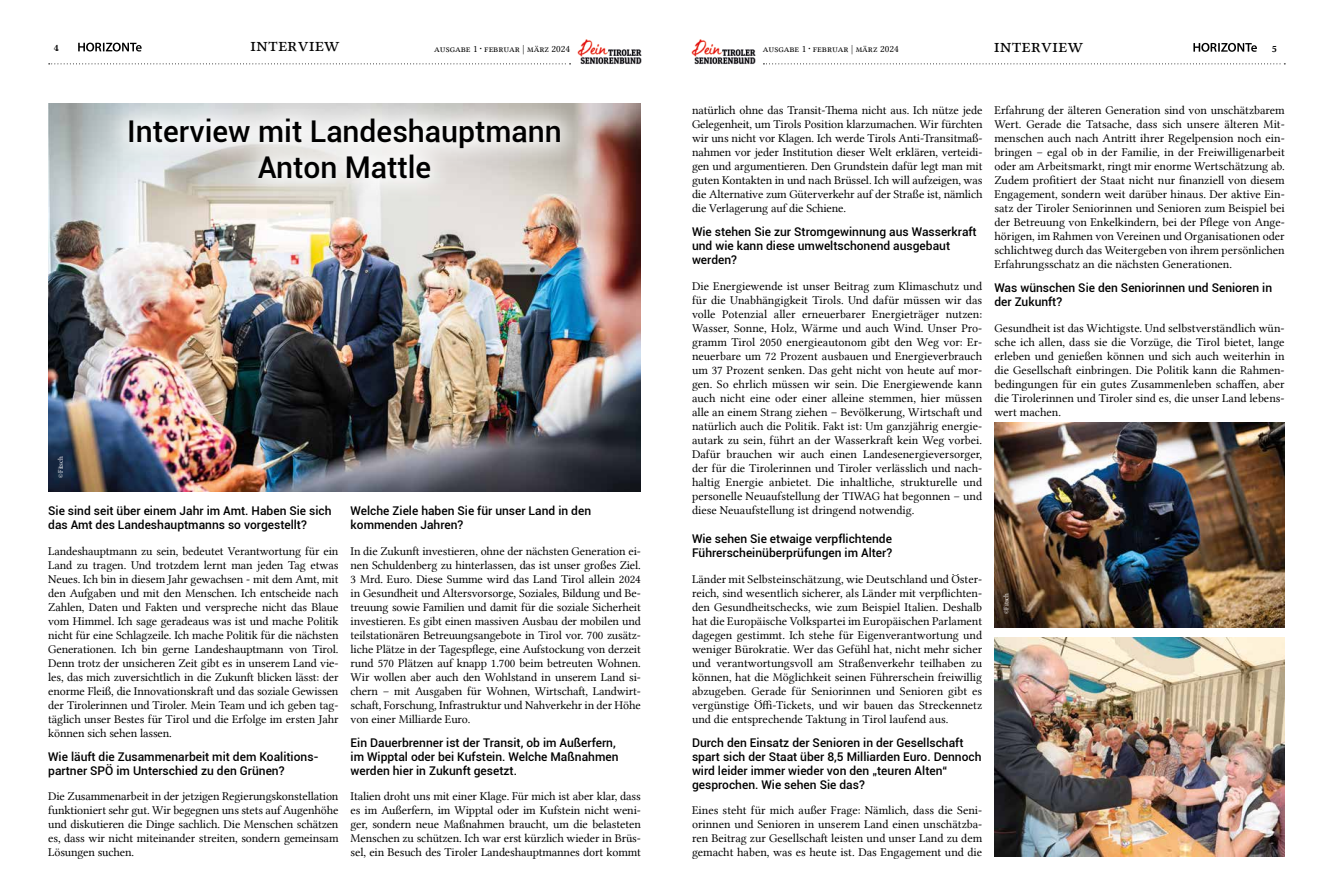
<style>
.page{position:relative;width:1333px;height:893px;background:#fff}
.page>*{position:absolute;margin:0;border:0;box-sizing:border-box;transform-origin:0 0}
.t1{font:500 30px/36px "Roboto";color:#000;text-align:center}
.t2{font:20px "Lin Libertine Capitals";color:#000}
.t3{font:12px/14px "Lin Libertine";letter-spacing:-.01em;color:#000;text-align:justify}
.t4{font:500 12px/14px "Roboto";color:#000}
.t5{font:10px "Lin Libertine Capitals";color:#000}
.t6{font:10px "Lin Libertine Capitals B";color:#000}
.t7{font:7px "Lin Libertine";letter-spacing:-.01em;color:#fff}
.s1{font-family:"American Typewriter"}
</style>
<div class="page">
<img style="left:48px;top:104px;width:593px;height:388px">
<img style="left:994px;top:422px;width:290px;height:206px">
<img style="left:994px;top:638px;width:290px;height:218px">
<svg style="left:78px;top:43px;width:64px;height:9px"></svg>
<svg style="left:1193px;top:43px;width:63px;height:9px"></svg>
<img style="left:577px;top:40px;width:65px;height:25px">
<img style="left:691px;top:40px;width:65px;height:25px">
<svg style="left:49px;top:63px;width:521px;height:1px"></svg>
<svg style="left:763px;top:63px;width:522px;height:1px"></svg>
<svg style="left:104px;top:103px;width:481px;height:101px"></svg>
<h2 class="t2" style="left:250px;top:34px;width:91px">interview</h2>
<h2 class="t2" style="left:993px;top:34px;width:91px">interview</h2>
<p class="t6" style="left:54px;top:41px;width:7px">4</p>
<p class="t5" style="left:434px;top:43px;width:137px">ausgabe 1 <span class="s1">·</span> februar | märz 2024</p>
<p class="t5" style="left:763px;top:43px;width:137px">ausgabe 1 <span class="s1">·</span> februar | märz 2024</p>
<p class="t6" style="left:1271px;top:42px;width:7px">5</p>
<h1 class="t1" style="left:127px;top:112px;width:436px">Interview mit Landeshauptmann<br>Anton Mattle</h1>
<p class="t7" style="left:57px;top:478px;width:23px;rotate:-90deg">©Fitsch</p>
<p class="t4" style="left:48px;top:504px;width:285px">Sie sind seit über einem Jahr im Amt. Haben Sie sich das Amt des Landeshauptmanns so vorgestellt?</p>
<p class="t4" style="left:350px;top:504px;width:242px">Welche Ziele haben Sie für unser Land in den kommenden Jahren?</p>
<p class="t3" style="left:48px;top:544px;width:292px">Landeshauptmann zu sein, bedeutet Verantwortung für ein Land zu tragen. Und trotzdem lernt man jeden Tag etwas Neues. Ich bin in diesem Jahr gewachsen - mit dem Amt, mit den Aufgaben und mit den Menschen. Ich entscheide nach Zahlen, Daten und Fakten und verspreche nicht das Blaue vom Himmel. Ich sage geradeaus was ist und mache Politik nicht für eine Schlagzeile. Ich mache Politik für die nächsten Generationen. Ich bin gerne Landeshauptmann von Tirol.<br>Denn trotz der unsicheren Zeit gibt es in unserem Land vie&shy;les, das mich zuversichtlich in die Zukunft blicken lässt: der enorme Fleiß, die Innovationskraft und das soziale Gewissen der Tirolerinnen und Tiroler. Mein Team und ich geben tag&shy;täglich unser Bestes für Tirol und die Erfolge im ersten Jahr können sich sehen lassen.</p>
<p class="t3" style="left:350px;top:544px;width:292px">In die Zukunft investieren, ohne der nächsten Generation ei&shy;nen Schuldenberg zu hinterlassen, das ist unser großes Ziel.<br>3 Mrd. Euro. Diese Summe wird das Land Tirol allein 2024 in Gesundheit und Altersvorsorge, Soziales, Bildung und Be&shy;treuung sowie Familien und damit für die soziale Sicherheit investieren. Es gibt einen massiven Ausbau der mobilen und teilstationären Betreuungsangebote in Tirol vor. 700 zusätz&shy;liche Plätze in der Tagespflege, eine Aufstockung von derzeit rund 570 Plätzen auf knapp 1.700 beim betreuten Wohnen.<br>Wir wollen aber auch den Wohlstand in unserem Land si&shy;chern – mit Ausgaben für Wohnen, Wirtschaft, Landwirt&shy;schaft, Forschung, Infrastruktur und Nahverkehr in der Höhe von einer Milliarde Euro.</p>
<p class="t4" style="left:350px;top:735px;width:269px">Ein Dauerbrenner ist der Transit, ob im Außerfern, im Wipptal oder bei Kufstein. Welche Maßnahmen werden hier in Zukunft gesetzt.</p>
<p class="t4" style="left:48px;top:749px;width:272px">Wie läuft die Zusammenarbeit mit dem Koalitions&shy;partner SPÖ im Unterschied zu den Grünen?</p>
<p class="t3" style="left:48px;top:789px;width:292px">Die Zusammenarbeit in der jetzigen Regierungskonstellation funktioniert sehr gut. Wir begegnen uns stets auf Augenhöhe und diskutieren die Dinge sachlich. Die Menschen schätzen es, dass wir nicht miteinander streiten, sondern gemeinsam Lösungen suchen.</p>
<p class="t3" style="left:350px;top:789px;width:292px">Italien droht uns mit einer Klage. Für mich ist aber klar, dass es im Außerfern, im Wipptal oder im Kufstein nicht weni&shy;ger, sondern neue Maßnahmen braucht, um die belasteten Menschen zu schützen. Ich war erst kürzlich wieder in Brüs&shy;sel, ein Besuch des Tiroler Landeshauptmannes dort kommt</p>
<p class="t3" style="left:692px;top:103px;width:292px">natürlich ohne das Transit-Thema nicht aus. Ich nütze jede Gelegenheit, um Tirols Position klarzumachen. Wir fürchten wir uns nicht vor Klagen. Ich werde Tirols Anti-Transitmaß&shy;nahmen vor jeder Institution dieser Welt erklären, verteidi&shy;gen und argumentieren. Den Grundstein dafür legt man mit guten Kontakten in und nach Brüssel. Ich will aufzeigen, was die Alternative zum Güterverkehr auf der Straße ist, nämlich die Verlagerung auf die Schiene.</p>
<p class="t3" style="left:994px;top:103px;width:292px">Erfahrung der älteren Generation sind von unschätzbarem Wert. Gerade die Tatsache, dass sich unsere älteren Mit&shy;menschen auch nach Antritt ihrer Regelpension noch ein&shy;bringen – egal ob in der Familie, in der Freiwilligenarbeit oder am Arbeitsmarkt, ringt mir enorme Wertschätzung ab.<br>Zudem profitiert der Staat nicht nur finanziell von diesem Engagement, sondern weit darüber hinaus. Der aktive Ein&shy;satz der Tiroler Seniorinnen und Senioren zum Beispiel bei der Betreuung von Enkelkindern, bei der Pflege von Ange&shy;hörigen, im Rahmen von Vereinen und Organisationen oder schlichtweg durch das Weitergeben von ihrem persönlichen Erfahrungsschatz an die nächsten Generationen.</p>
<p class="t4" style="left:692px;top:224px;width:286px">Wie stehen Sie zur Stromgewinnung aus Wasserkraft und wie kann diese umweltschonend ausgebaut werden?</p>
<p class="t3" style="left:692px;top:279px;width:292px">Die Energiewende ist unser Beitrag zum Klimaschutz und für die Unabhängigkeit Tirols. Und dafür müssen wir das volle Potenzial aller erneuerbarer Energieträger nutzen:<br>Wasser, Sonne, Holz, Wärme und auch Wind. Unser Pro&shy;gramm Tirol 2050 energieautonom gibt den Weg vor: Er&shy;neuerbare um 72 Prozent ausbauen und Energieverbrauch um 37 Prozent senken. Das geht nicht von heute auf mor&shy;gen. So ehrlich müssen wir sein. Die Energiewende kann auch nicht eine oder einer alleine stemmen, hier müssen alle an einem Strang ziehen – Bevölkerung, Wirtschaft und natürlich auch die Politik. Fakt ist: Um ganzjährig energie&shy;autark zu sein, führt an der Wasserkraft kein Weg vorbei.<br>Dafür brauchen wir auch einen Landesenergieversorger, der für die Tirolerinnen und Tiroler verlässlich und nach&shy;haltig Energie anbietet. Die inhaltliche, strukturelle und personelle Neuaufstellung der TIWAG hat begonnen – und diese Neuaufstellung ist dringend notwendig.</p>
<p class="t4" style="left:692px;top:532px;width:202px">Wie sehen Sie etwaige verpflichtende<br>Führerscheinüberprüfungen im Alter?</p>
<p class="t3" style="left:692px;top:572px;width:292px">Länder mit Selbsteinschätzung, wie Deutschland und Öster&shy;reich, sind wesentlich sicherer, als Länder mit verpflichten&shy;den Gesundheitschecks, wie zum Beispiel Italien. Deshalb hat die Europäische Volkspartei im Europäischen Parlament dagegen gestimmt. Ich stehe für Eigenverantwortung und weniger Bürokratie. Wer das Gefühl hat, nicht mehr sicher und verantwortungsvoll am Straßenverkehr teilhaben zu können, hat die Möglichkeit seinen Führerschein freiwillig abzugeben. Gerade für Seniorinnen und Senioren gibt es vergünstige Öffi-Tickets, und wir bauen das Streckennetz und die entsprechende Taktung in Tirol laufend aus.</p>
<p class="t4" style="left:692px;top:735px;width:291px">Durch den Einsatz der Senioren in der Gesellschaft spart sich der Staat über 8,5 Milliarden Euro. Dennoch wird leider immer wieder von den „teuren Alten“ gesprochen. Wie sehen Sie das?</p>
<p class="t3" style="left:692px;top:803px;width:292px">Eines steht für mich außer Frage: Nämlich, dass die Seni&shy;orinnen und Senioren in unserem Land einen unschätzba&shy;ren Beitrag zur Gesellschaft leisten und unser Land zu dem gemacht haben, was es heute ist. Das Engagement und die</p>
<p class="t4" style="left:994px;top:280px;width:279px">Was wünschen Sie den Seniorinnen und Senioren in der Zukunft?</p>
<p class="t3" style="left:994px;top:321px;width:292px">Gesundheit ist das Wichtigste. Und selbstverständlich wün&shy;sche ich allen, dass sie die Vorzüge, die Tirol bietet, lange erleben und genießen können und sich auch weiterhin in die Gesellschaft einbringen. Die Politik kann die Rahmen&shy;bedingungen für ein gutes Zusammenleben schaffen, aber die Tirolerinnen und Tiroler sind es, die unser Land lebens&shy;wert machen.</p>
<p class="t7" style="left:1002px;top:614px;width:23px;rotate:-90deg">©Fitsch</p>
</div>
